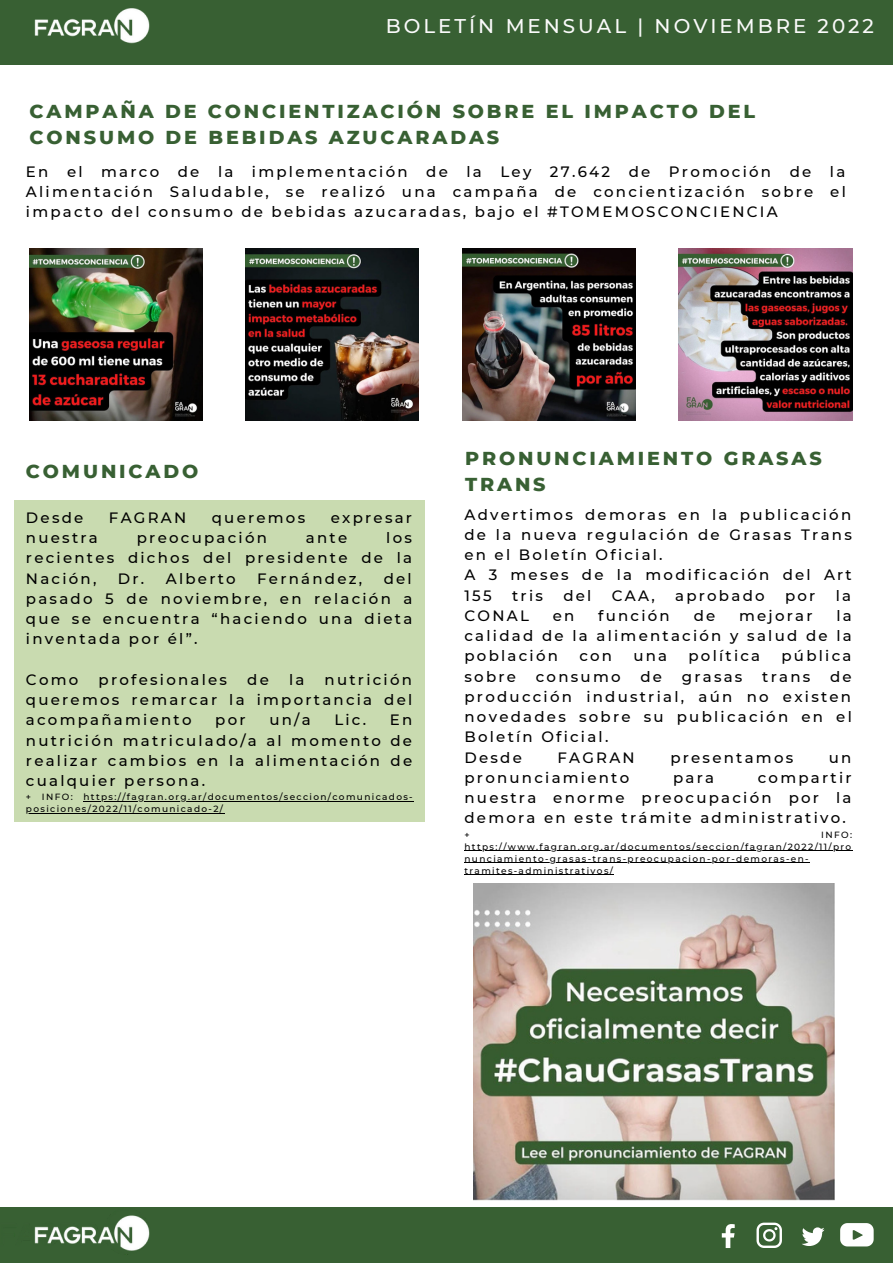
<style>
.page{position:relative;width:893px;height:1264px;background:#fff}
.page>*{position:absolute;margin:0;border:0;box-sizing:border-box;transform-origin:0 0}
.t1{font:500 19.8px "Montserrat";letter-spacing:-.385em;color:#fafafa}
.t2{font:800 19.05px/25.8px "Montserrat";letter-spacing:.15em;color:#386033}
.t3{font:500 15px/20.2px "Montserrat";letter-spacing:.15em;color:#000;text-align:justify}
.t4{font:500 9px/12px "Montserrat";letter-spacing:.15em;color:#000}
</style>
<div class="page">
<div style="left:0;top:1207px;width:892px;height:55px;background:#386033"></div>
<svg style="left:840px;top:1223px;width:33px;height:23px"></svg>
<div style="left:0;top:0;width:892px;height:65px;background:#386033"></div>
<img style="left:34px;top:8px;width:116px;height:36px">
<svg style="left:802px;top:1227px;width:22px;height:18px"></svg>
<svg style="left:756px;top:1222px;width:25px;height:25px"></svg>
<svg style="left:721px;top:1224px;width:13px;height:23px"></svg>
<img style="left:34px;top:1215px;width:116px;height:40px">
<img style="left:30px;top:248px;width:173px;height:172px">
<img style="left:245px;top:248px;width:174px;height:172px">
<img style="left:462px;top:248px;width:173px;height:172px">
<img style="left:678px;top:249px;width:174px;height:172px">
<div style="left:14px;top:500px;width:411px;height:321px;background:#c9dbb0"></div>
<img style="left:473px;top:883px;width:361px;height:317px">
<hr style="left:83px;top:801px;width:331px;height:1px;background:#000">
<hr style="left:26px;top:813px;width:198px;height:1px;background:#000">
<hr style="left:464px;top:850px;width:388px;height:1px;background:#000">
<hr style="left:464px;top:862px;width:346px;height:1px;background:#000">
<hr style="left:464px;top:874px;width:150px;height:1px;background:#000">
<h1 class="t1" style="left:354px;top:14px;width:521px">B OBL OE TL IENT ÍMN EMNES NU SAUL A| LM| ANYOOVYI EJMUBNRI OE 2 0 2 2</h1>
<p class="t2" style="left:30px;top:98px;width:727px">CAMPAÑA DE CONCIENTIZACIÓN SOBRE EL IMPACTO DEL<br>CONSUMO DE BEBIDAS AZUCARADAS</p>
<p class="t3" style="left:26px;top:161px;width:821px">En el marco de la implementación de la Ley 27.642 de Promoción de la Alimentación Saludable, se realizó una campaña de concientización sobre el impacto del consumo de bebidas azucaradas, bajo el #TOMEMOSCONCIENCIA</p>
<p class="t2" style="left:26px;top:458px;width:174px">COMUNICADO</p>
<p class="t3" style="left:26px;top:507px;width:59px">Desde</p>
<p class="t3" style="left:109px;top:507px;width:79px">FAGRAN</p>
<p class="t3" style="left:212px;top:507px;width:95px">queremos</p>
<p class="t3" style="left:331px;top:507px;width:83px">expresar</p>
<p class="t3" style="left:26px;top:527px;width:73px">nuestra</p>
<p class="t3" style="left:137px;top:527px;width:132px">preocupación</p>
<p class="t3" style="left:306px;top:527px;width:43px">ante</p>
<p class="t3" style="left:26px;top:527px;width:387px;text-indent:360px">los recientes dichos del presidente de la Nación,</p>
<p class="t3" style="left:26px;top:568px;width:388px;text-indent:358px">del pasado 5 de noviembre, en relación a que se encuentra “haciendo una dieta inventada por él”.</p>
<p class="t3" style="left:26px;top:669px;width:54px">Como</p>
<p class="t3" style="left:99px;top:669px;width:130px">profesionales</p>
<p class="t3" style="left:247px;top:669px;width:23px">de</p>
<p class="t3" style="left:289px;top:669px;width:17px">la</p>
<p class="t3" style="left:118px;top:568px;width:119px">Dr. Alberto</p>
<p class="t3" style="left:257px;top:568px;width:106px">Fernández,</p>
<p class="t3" style="left:26px;top:669px;width:388px;text-indent:298px">nutrición queremos remarcar la importancia del acompañamiento</p>
<p class="t3" style="left:215px;top:710px;width:32px">por</p>
<p class="t3" style="left:269px;top:710px;width:43px">un/a</p>
<p class="t3" style="left:334px;top:710px;width:33px">Lic.</p>
<p class="t3" style="left:26px;top:710px;width:388px;text-indent:364px">En nutrición matriculado/a al momento de realizar cambios en la alimentación de cualquier persona.</p>
<p class="t4" style="left:26px;top:791px;width:388px">+ INFO: https://fagran.org.ar/documentos/seccion/comunicados&shy;posiciones/2022/11/comunicado-2/</p>
<p class="t2" style="left:465px;top:445px;width:358px">PRONUNCIAMIENTO GRASAS<br>TRANS</p>
<p class="t3" style="left:464px;top:504px;width:389px;text-align:left">Advertimos demoras en la publicación de la nueva regulación de Grasas Trans en el Boletín Oficial.<br>A 3 meses de la modificación del Art<br>155</p>
<p class="t3" style="left:512px;top:585px;width:32px">tris</p>
<p class="t3" style="left:563px;top:585px;width:30px">del</p>
<p class="t3" style="left:611px;top:585px;width:44px">CAA,</p>
<p class="t3" style="left:675px;top:585px;width:91px">aprobado</p>
<p class="t3" style="left:785px;top:585px;width:32px">por</p>
<p class="t3" style="left:835px;top:585px;width:17px">la</p>
<p class="t3" style="left:464px;top:605px;width:66px">CONAL</p>
<p class="t3" style="left:552px;top:605px;width:23px">en</p>
<p class="t3" style="left:598px;top:605px;width:73px">función</p>
<p class="t3" style="left:693px;top:605px;width:23px">de</p>
<p class="t3" style="left:739px;top:605px;width:75px">mejorar</p>
<p class="t3" style="left:464px;top:605px;width:389px;text-indent:372px">la calidad de la alimentación y salud de la población</p>
<p class="t3" style="left:579px;top:646px;width:34px">con</p>
<p class="t3" style="left:633px;top:646px;width:35px">una</p>
<p class="t3" style="left:688px;top:646px;width:73px">política</p>
<p class="t3" style="left:781px;top:646px;width:71px">pública</p>
<p class="t3" style="left:464px;top:666px;width:53px">sobre</p>
<p class="t3" style="left:536px;top:666px;width:86px">consumo</p>
<p class="t3" style="left:640px;top:666px;width:23px">de</p>
<p class="t3" style="left:681px;top:666px;width:62px">grasas</p>
<p class="t3" style="left:762px;top:666px;width:49px">trans</p>
<p class="t3" style="left:464px;top:666px;width:389px;text-align:left;text-indent:365px">de producción industrial, aún no existen novedades sobre su publicación en el<br>Boletín Oficial.<br>Desde</p>
<p class="t3" style="left:557px;top:747px;width:79px">FAGRAN</p>
<p class="t3" style="left:670px;top:747px;width:124px">presentamos</p>
<p class="t3" style="left:828px;top:747px;width:24px">un</p>
<p class="t3" style="left:464px;top:767px;width:166px">pronunciamiento</p>
<p class="t3" style="left:673px;top:767px;width:43px">para</p>
<p class="t3" style="left:464px;top:767px;width:388px;text-indent:293px">compartir nuestra enorme preocupación por la demora en este trámite administrativo.</p>
<p class="t4" style="left:464px;top:828px;width:7px">+</p>
<p class="t4" style="left:464px;top:828px;width:389px;text-indent:357px">INFO: https://www.fagran.org.ar/documentos/seccion/fagran/2022/11/pro nunciamiento-grasas-trans-preocupacion-por-demoras-en&shy;tramites-administrativos/</p>
</div>
